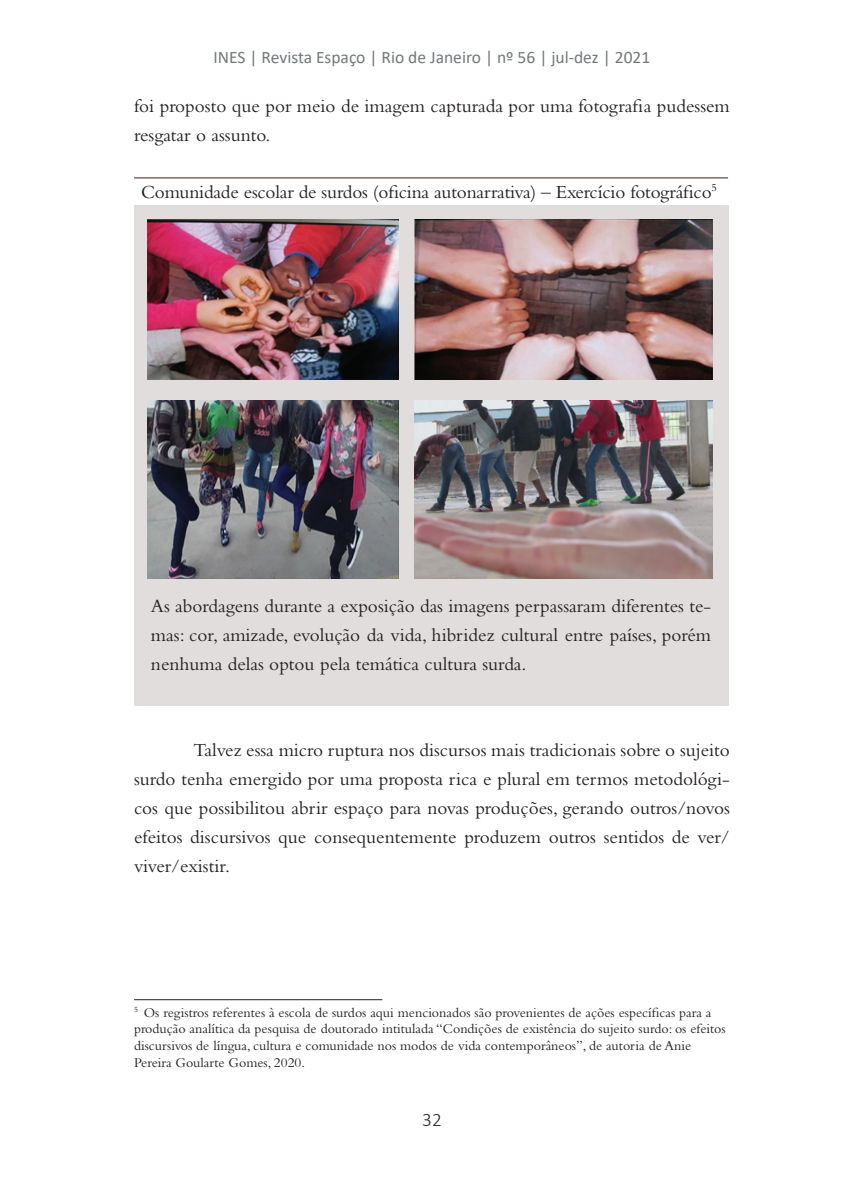
<style>
.page{position:relative;width:844px;height:1191px;background:#fff}
.page>*{position:absolute;margin:0;border:0;box-sizing:border-box;transform-origin:0 0}
.TEXTO{font:19.25px/28.9px "Bembo Std";color:#231f20;text-align:justify}
.t1{font:300 19.25px "Calibri";color:#231f20}
.t2{font:17.5px "Calibri";color:#74787a}
.nota_pé_de_página{font:14px/16.8px "Bembo Std";color:#231f20}
</style>
<div class="page">
<div style="left:134px;top:205px;width:593px;height:500px;background:#e1dddc"></div>
<hr style="left:134px;top:177px;width:593px;height:2px;background:#887c7c">
<hr style="left:134px;top:999px;width:248px;height:1px;background:#231f20">
<img style="left:414px;top:220px;width:298px;height:160px">
<img style="left:147px;top:401px;width:251px;height:177px">
<img style="left:147px;top:220px;width:251px;height:160px">
<img style="left:414px;top:401px;width:298px;height:177px">
<p class="t2" style="left:213px;top:45px;width:438px">INES | Revista Espaço | Rio de Janeiro | nº 56 | jul-dez | 2021</p>
<p class="TEXTO" style="left:134px;top:91px;width:597px">foi proposto que por meio de imagem capturada por uma fotografia pudessem resgatar o assunto.</p>
<p class="TEXTO" style="left:141px;top:177px;width:577px">Comunidade escolar de surdos (oficina autonarrativa) – Exercício fotográfico<sup>5</sup></p>
<p class="TEXTO" style="left:151px;top:591px;width:561px">As abordagens durante a exposição das imagens perpassaram diferentes te&shy;mas: cor, amizade, evolução da vida, hibridez cultural entre países, porém nenhuma delas optou pela temática cultura surda.</p>
<p class="TEXTO" style="left:134px;top:735px;width:597px;text-indent:60px">Talvez essa micro ruptura nos discursos mais tradicionais sobre o sujeito surdo tenha emergido por uma proposta rica e plural em termos metodológi&shy;cos que possibilitou abrir espaço para novas produções, gerando outros/novos efeitos discursivos que consequentemente produzem outros sentidos de ver/ viver/existir.</p>
<p class="nota_pé_de_página" style="left:134px;top:1003px;width:593px"><sup>5</sup> Os registros referentes à escola de surdos aqui mencionados são provenientes de ações específicas para a produção analítica da pesquisa de doutorado intitulada “Condições de existência do sujeito surdo: os efeitos discursivos de língua, cultura e comunidade nos modos de vida contemporâneos”, de autoria de Anie Pereira Goularte Gomes, 2020.</p>
<p class="t1" style="left:422px;top:1108px;width:21px">32</p>
</div>
